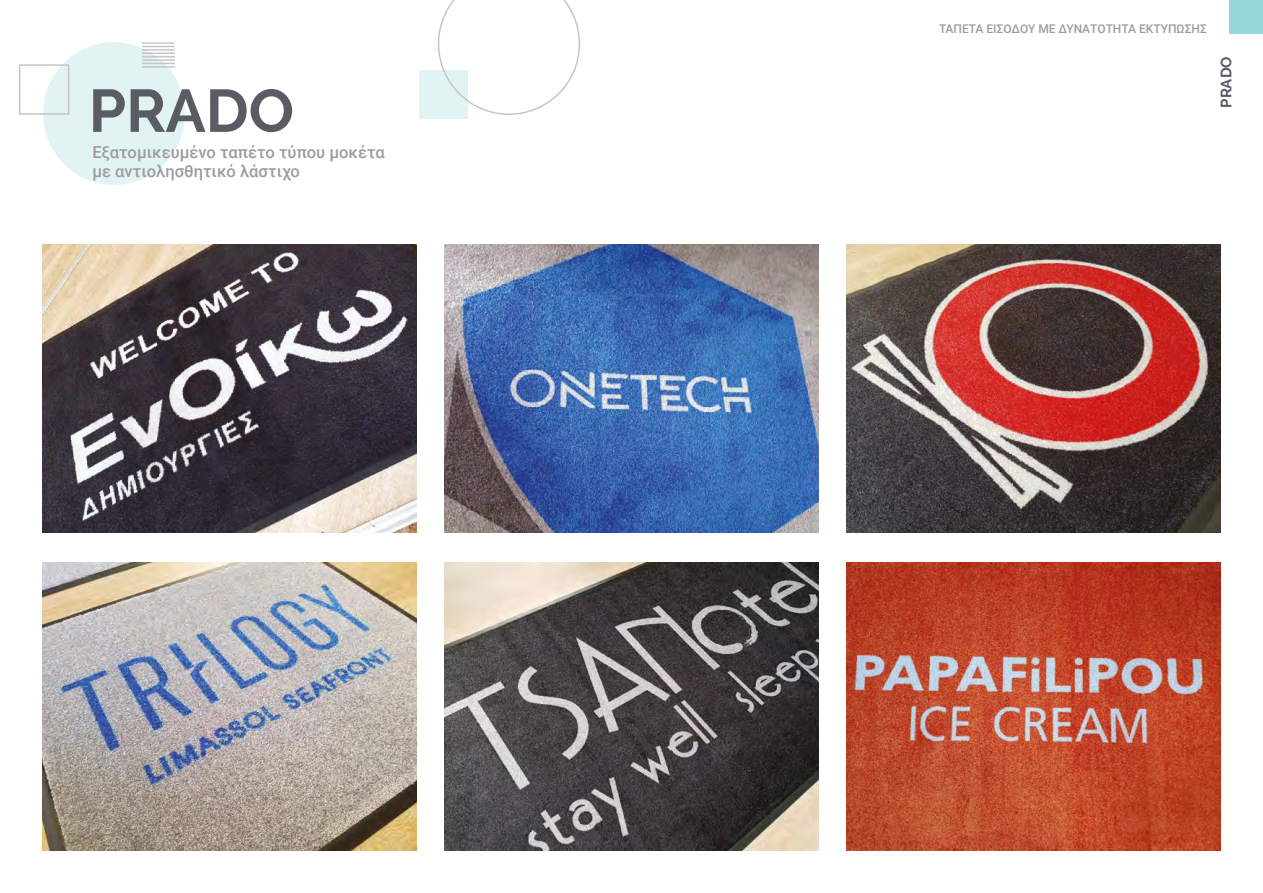
<style>
.page{position:relative;width:1263px;height:893px;background:#fff}
.page>*{position:absolute;margin:0;border:0;box-sizing:border-box;transform-origin:0 0}
.t1{font:700 60px "Raleway";color:#5a5c63}
.t2{font:500 16.5px/19.8px "Roboto";color:#9d9ba0}
.t3{font:700 15px "Raleway";color:#5a5c63}
.t4{font:500 12px "Roboto";color:#9d9ba0}
</style>
<div class="page">
<div style="left:1229px;top:0;width:34px;height:33px;background:#96d8d9"></div>
<img style="left:43px;top:562px;width:374px;height:288px">
<img style="left:444px;top:244px;width:375px;height:288px">
<img style="left:846px;top:562px;width:374px;height:288px">
<img style="left:43px;top:244px;width:374px;height:288px">
<img style="left:846px;top:244px;width:374px;height:288px">
<img style="left:444px;top:562px;width:375px;height:288px">
<div style="left:43px;top:42px;width:142px;height:143px;background:#e2f3f4;border-radius:50%"></div>
<hr style="left:142px;top:56px;width:33px;height:1px;background:#c6c6c6">
<hr style="left:142px;top:59px;width:33px;height:2px;background:#c6c6c6">
<hr style="left:142px;top:63px;width:33px;height:1px;background:#c6c6c6">
<hr style="left:142px;top:66px;width:33px;height:2px;background:#c6c6c6">
<hr style="left:142px;top:53px;width:33px;height:1px;background:#c6c6c6">
<hr style="left:142px;top:49px;width:33px;height:2px;background:#c6c6c6">
<hr style="left:142px;top:46px;width:33px;height:1px;background:#c6c6c6">
<hr style="left:142px;top:42px;width:33px;height:2px;background:#c6c6c6">
<div style="left:19px;top:64px;width:50px;height:51px;border:2px solid #c6c6c6"></div>
<div style="left:419px;top:70px;width:48px;height:49px;background:#e2f3f4"></div>
<svg style="left:438px;top:0;width:142px;height:115px"></svg>
<h1 class="t1" style="left:89px;top:76px;width:207px">PRADO</h1>
<p class="t2" style="left:92px;top:141px;width:294px">Εξατομικευμένο ταπέτο τύπου μοκέτα με αντιολησθητικό λάστιχο</p>
<p class="t4" style="left:939px;top:21px;width:269px">ΤΑΠΕΤΑ ΕΙΣΟΔΟΥ ΜΕ ΔΥΝΑΤΟΤΗΤΑ ΕΚΤΥΠΩΣΗΣ</p>
<p class="t3" style="left:1218px;top:108px;width:53px;rotate:-90deg">PRADO</p>
</div>
